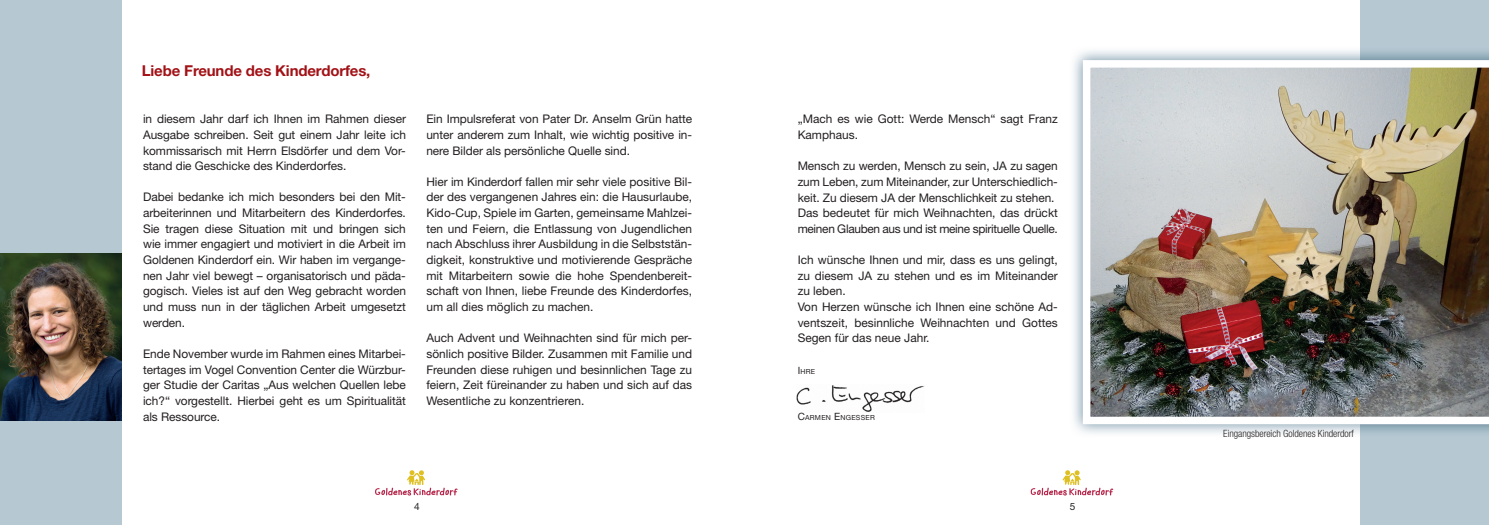
<style>
.page{position:relative;width:1489px;height:525px;background:#fff}
.page>*{position:absolute;margin:0;border:0;box-sizing:border-box;transform-origin:0 0}
.t1{font:700 15px "Helvetica Neue LT Std";letter-spacing:-.01em;color:#a21217}
.t2{font:11.88px/15.6px "Helvetica Neue LT Std";letter-spacing:-.005em;color:#231f20;text-align:justify}
.t3{font:300 condensed 10px "Helvetica Neue LT Std";letter-spacing:-.005em;color:#231f20}
.t4{font:10px "Helvetica Neue LT Std";color:#231f20}
.t5{font:7px "Helvetica Neue LT Std";letter-spacing:.035em;color:#231f20}
.s1{font-size:10px}
</style>
<div class="page">
<svg style="left:375px;top:470px;width:82px;height:25px"></svg>
<svg style="left:1030px;top:470px;width:83px;height:25px"></svg>
<div style="left:1360px;top:0;width:128px;height:524px;background:#b6c8d2"></div>
<img style="left:797px;top:385px;width:127px;height:27px">
<div style="left:0;top:0;width:121px;height:524px;background:#b6c8d2"></div>
<img style="left:0;top:253px;width:121px;height:167px">
<img style="left:1073px;top:50px;width:415px;height:384px">
<img style="left:1082px;top:60px;width:406px;height:364px">
<p class="t1" style="left:142px;top:62px;width:230px">Liebe Freunde des Kinderdorfes,</p>
<p class="t2" style="left:143px;top:111px;width:264px">in diesem Jahr darf ich Ihnen im Rahmen dieser Ausgabe schreiben. Seit gut einem Jahr leite ich kommissarisch mit Herrn Elsdörfer und dem Vor&shy;stand die Geschicke des Kinderdorfes.</p>
<p class="t2" style="left:143px;top:189px;width:264px">Dabei bedanke ich mich besonders bei den Mit&shy;arbeiterinnen und Mitarbeitern des Kinderdorfes.<br>Sie tragen diese Situation mit und bringen sich wie immer engagiert und motiviert in die Arbeit im Goldenen Kinderdorf ein. Wir haben im vergange&shy;nen Jahr viel bewegt – organisatorisch und päda&shy;gogisch. Vieles ist auf den Weg gebracht worden und muss nun in der täglichen Arbeit umgesetzt werden.</p>
<p class="t2" style="left:143px;top:345px;width:264px">Ende November wurde im Rahmen eines Mitarbei&shy;tertages im Vogel Convention Center die Würzbur&shy;ger Studie der Caritas „Aus welchen Quellen lebe ich?“ vorgestellt. Hierbei geht es um Spiritualität als Ressource.</p>
<p class="t2" style="left:426px;top:111px;width:267px">Ein Impulsreferat von Pater Dr. Anselm Grün hatte unter anderem zum Inhalt, wie wichtig positive in&shy;nere Bilder als persönliche Quelle sind.</p>
<p class="t2" style="left:426px;top:173px;width:267px">Hier im Kinderdorf fallen mir sehr viele positive Bil&shy;der des vergangenen Jahres ein: die Hausurlaube, Kido-Cup, Spiele im Garten, gemeinsame Mahlzei&shy;ten und Feiern, die Entlassung von Jugendlichen nach Abschluss ihrer Ausbildung in die Selbststän&shy;digkeit, konstruktive und motivierende Gespräche mit Mitarbeitern sowie die hohe Spendenbereit&shy;schaft von Ihnen, liebe Freunde des Kinderdorfes, um all dies möglich zu machen.</p>
<p class="t2" style="left:426px;top:330px;width:267px">Auch Advent und Weihnachten sind für mich per&shy;sönlich positive Bilder. Zusammen mit Familie und Freunden diese ruhigen und besinnlichen Tage zu feiern, Zeit füreinander zu haben und sich auf das Wesentliche zu konzentrieren.</p>
<p class="t2" style="left:797px;top:111px;width:262px">„Mach es wie Gott: Werde Mensch“ sagt Franz<br>Kamphaus.</p>
<p class="t2" style="left:797px;top:158px;width:262px;text-align:left">Mensch zu werden, Mensch zu sein, JA zu sagen zum Leben, zum Miteinander, zur Unterschiedlich&shy;keit. Zu diesem JA der Menschlichkeit zu stehen.<br>Das bedeutet für mich Weihnachten, das drückt meinen Glauben aus und ist meine spirituelle Quelle.</p>
<p class="t2" style="left:797px;top:252px;width:262px;text-align:left">Ich wünsche Ihnen und mir, dass es uns gelingt, zu diesem JA zu stehen und es im Miteinander zu leben.<br>Von Herzen wünsche ich Ihnen eine schöne Ad&shy;ventszeit, besinnliche Weihnachten und Gottes Segen für das neue Jahr.</p>
<p class="t5" style="left:797px;top:366px;width:19px"><span class="s1">I</span>HRE</p>
<p class="t5" style="left:797px;top:413px;width:79px"><span class="s1">C</span>ARMEN <span class="s1">E</span>NGESSER</p>
<p class="t4" style="left:414px;top:500px;width:7px">4</p>
<p class="t4" style="left:1069px;top:500px;width:7px">5</p>
<p class="t3" style="left:1223px;top:427px;width:132px">Eingangsbereich Goldenes Kinderdorf</p>
</div>
